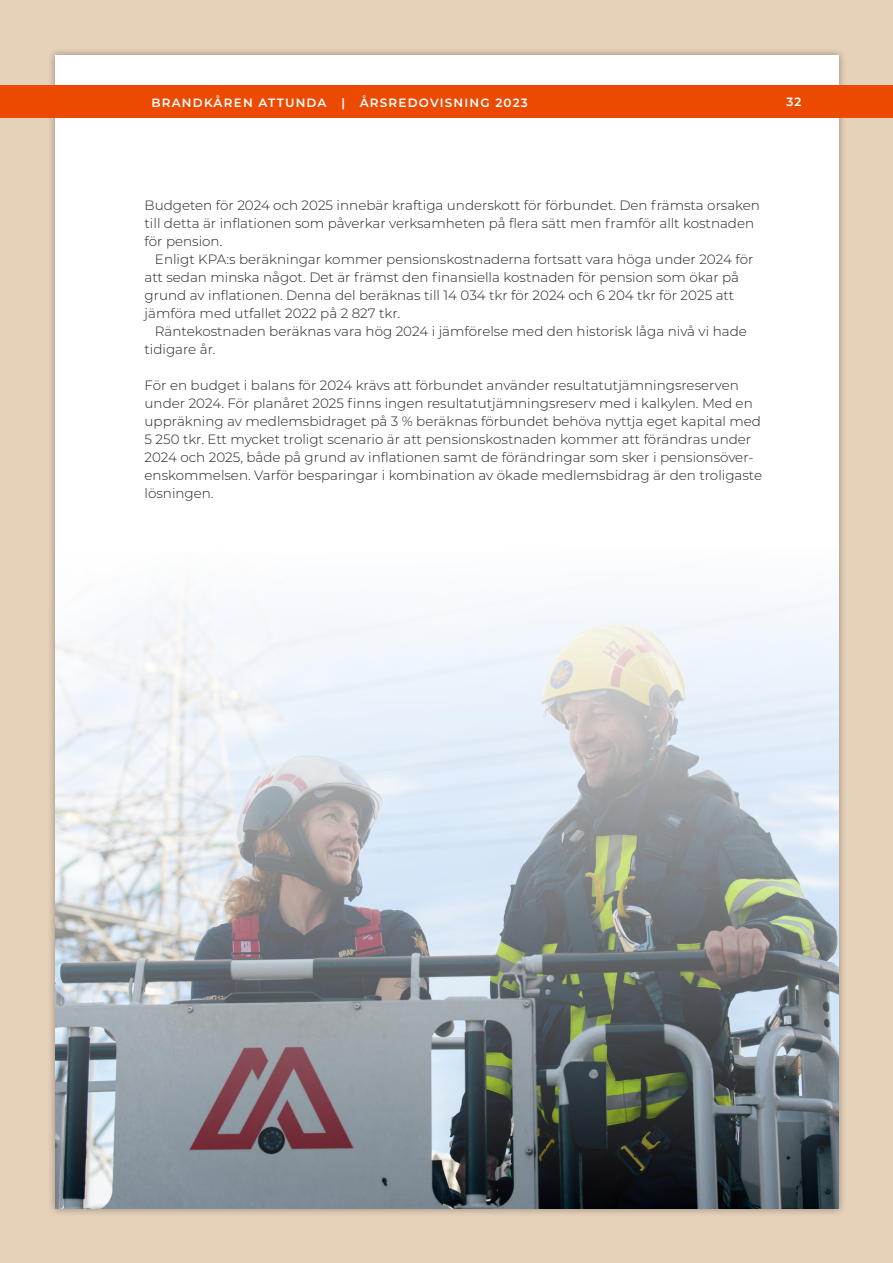
<style>
.page{position:relative;width:893px;height:1263px;background:#e6d1b9}
.page>*{position:absolute;margin:0;border:0;box-sizing:border-box;transform-origin:0 0}
.t1{font:300 13.5px/18px "Montserrat";color:#231f20}
.t2{font:500 13.5px "Montserrat";color:#fff}
.t3{font:600 12px "Montserrat";letter-spacing:.1em;color:#fff}
</style>
<div class="page">
<div style="left:47px;top:47px;width:800px;height:1170px;background:#231f20;opacity:.4"></div>
<div style="left:55px;top:55px;width:784px;height:1154px;background:#fff"></div>
<div style="left:0;top:85px;width:893px;height:33px;background:#eb4a00"></div>
<img style="left:55px;top:594px;width:784px;height:615px">
<p class="t3" style="left:140px;top:94px;width:378px">BRANDKÅREN ATTUNDA | ÅRSREDOVISNING 2022</p>
<p class="t2" style="left:786px;top:90px;width:18px">32</p>
<h2 class="t3" style="left:151px;top:94px;width:378px">BRANDKÅREN ATTUNDA | ÅRSREDOVISNING 2023</h2>
<p class="t3" style="left:786px;top:94px;width:17px">32</p>
<p class="t1" style="left:145px;top:196px;width:617px">Budgeten för 2024 och 2025 innebär kraftiga underskott för förbundet. Den främsta orsaken till detta är inflationen som påverkar verksamheten på flera sätt men framför allt kostnaden för pension.</p>
<p class="t1" style="left:145px;top:250px;width:610px;text-indent:10px">Enligt KPA:s beräkningar kommer pensionskostnaderna fortsatt vara höga under 2024 för att sedan minska något. Det är främst den finansiella kostnaden för pension som ökar på grund av inflationen. Denna del beräknas till 14 034 tkr för 2024 och 6 204 tkr för 2025 att jämföra med utfallet 2022 på 2 827 tkr.</p>
<p class="t1" style="left:145px;top:322px;width:604px;text-indent:10px">Räntekostnaden beräknas vara hög 2024 i jämförelse med den historisk låga nivå vi hade tidigare år.</p>
<p class="t1" style="left:145px;top:376px;width:619px">För en budget i balans för 2024 krävs att förbundet använder resultatutjämningsreserven under 2024. För planåret 2025 finns ingen resultatutjämningsreserv med i kalkylen. Med en uppräkning av medlemsbidraget på 3 % beräknas förbundet behöva nyttja eget kapital med 5 250 tkr. Ett mycket troligt scenario är att pensionskostnaden kommer att förändras under 2024 och 2025, både på grund av inflationen samt de förändringar som sker i pensionsöver&shy;enskommelsen. Varför besparingar i kombination av ökade medlemsbidrag är den troligaste lösningen.</p>
</div>
